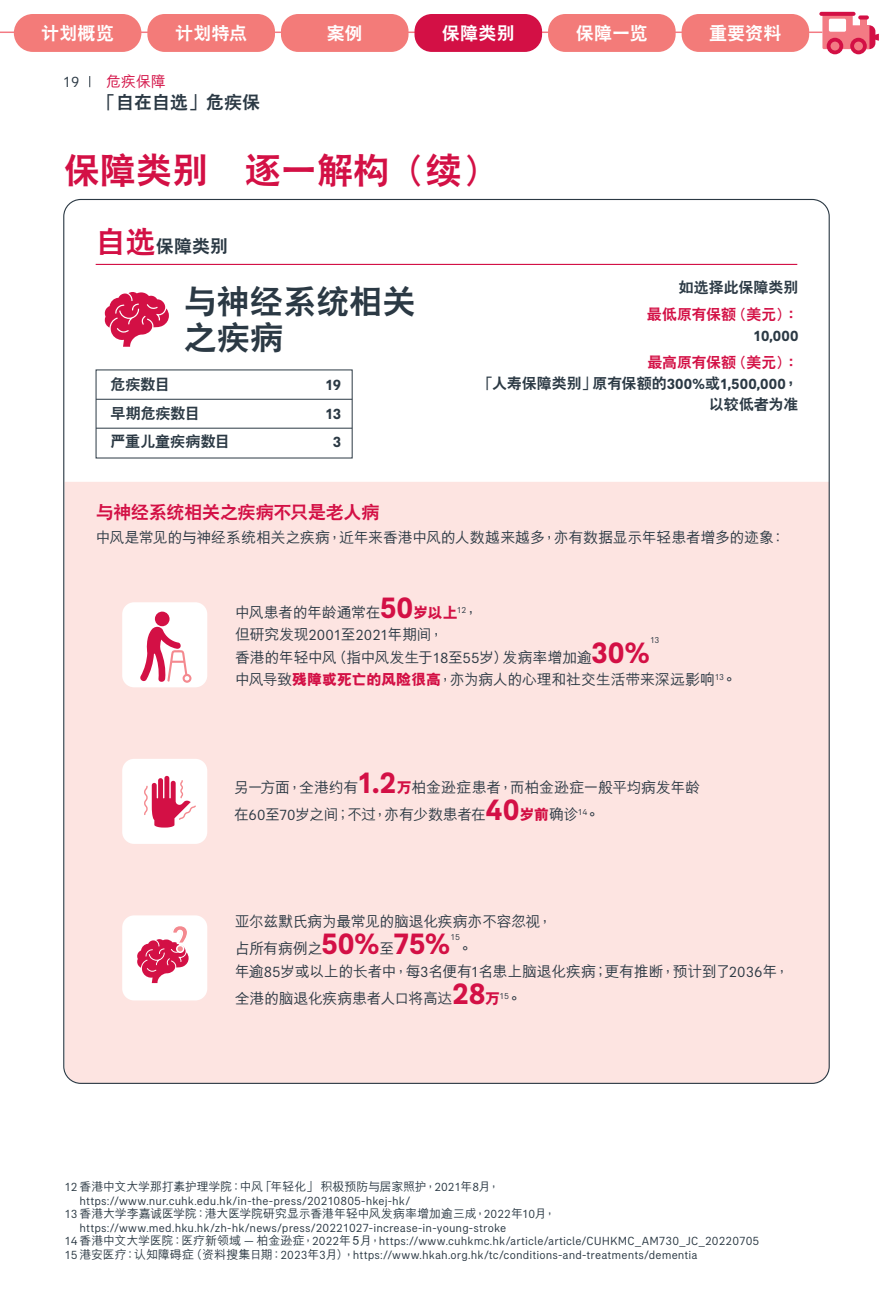
<style>
.page{position:relative;width:893px;height:1297px;background:#fff}
.page>*{position:absolute;margin:0;border:0;box-sizing:border-box;transform-origin:0 0}
.t1{font:700 38.1px "AIA Everest";color:#f4898f}
.t2{font:800 36px "C Hei 2 HKS";letter-spacing:.005em;color:#d31045}
.t3{font:800 33px/36px "C Hei 2 HKS";letter-spacing:.005em;color:#2b3944}
.t4{font:800 18px "C Hei 2 HKS";letter-spacing:.015em;color:#fff}
.t5{font:800 18px "C Hei 2 HKS";letter-spacing:-.015em;color:#d31045}
.t6{font:800 18px "C Hei 2 HKS";color:#2b3944}
.t7{font:500 15px/22.5px "M Hei HKS";letter-spacing:-.025em;color:#2b3944}
.t8{font:800 15px/21px "C Hei 2 HKS";color:#2b3944;text-align:right}
.t9{font:800 15px "C Hei 2 HKS";letter-spacing:.005em;color:#d31045}
.t10{font:700 15px "AIA Everest";letter-spacing:-.04em;color:#2b3944}
.t11{font:500 15px "M Hei HKS";color:#d31045}
.t12{font:15px "AIA Everest";color:#2b3944}
.t13{font:12px/13.5px "AIA Everest";letter-spacing:.01em;color:#2b3944}
.t14{font:500 12px "M Hei HKS";letter-spacing:-.02em;color:#2b3944}
.t15{font:8.7px "AIA Everest";color:#2b3944}
.s1{font-size:30px;color:#d31045}
.s2{color:#d31045}
.s3{font-family:"AIA Everest";font-weight:700}
.s4{font-family:"AIA Everest";font-weight:700;font-size:30px;color:#d31045}
.s5{font-weight:800;color:#d31045}
.s6{font-family:"AIA Everest";font-weight:400}
.s7{font-family:"M Hei HKS";font-weight:500}
</style>
<div class="page">
<div style="left:65px;top:482px;width:763px;height:600px;background:#fde4e1"></div>
<div style="left:122px;top:602px;width:85px;height:85px;background:#fff;border-radius:12px"></div>
<div style="left:155px;top:611px;width:15px;height:15px;background:#d31045;border-radius:50%"></div>
<svg style="left:140px;top:626px;width:51px;height:57px"></svg>
<div style="left:122px;top:759px;width:85px;height:85px;background:#fff;border-radius:12px"></div>
<svg style="left:144px;top:776px;width:52px;height:51px"></svg>
<hr style="left:96px;top:399px;width:256px;height:1px;background:#2b3944">
<hr style="left:96px;top:428px;width:256px;height:1px;background:#2b3944">
<svg style="left:105px;top:292px;width:64px;height:55px"></svg>
<div style="left:122px;top:915px;width:85px;height:85px;background:#fff;border-radius:12px"></div>
<svg style="left:137px;top:939px;width:52px;height:44px"></svg>
<hr style="left:96px;top:264px;width:701px;height:1px;background:#d31045">
<hr style="left:0;top:32px;width:822px;height:1px;background:#f37b84">
<div style="left:14px;top:14px;width:127px;height:38px;background:#f37b79;border-radius:19px"></div>
<div style="left:147px;top:14px;width:128px;height:38px;background:#f37b79;border-radius:17px"></div>
<div style="left:414px;top:14px;width:128px;height:38px;background:#d31045;border-radius:17px"></div>
<div style="left:281px;top:14px;width:127px;height:38px;background:#f37b79;border-radius:17px"></div>
<div style="left:548px;top:14px;width:128px;height:38px;background:#f37b79;border-radius:17px"></div>
<div style="left:682px;top:14px;width:127px;height:38px;background:#f37b79;border-radius:17px"></div>
<svg style="left:822px;top:14px;width:57px;height:35px"></svg>
<div style="left:860px;top:19px;width:7px;height:7px;background:#f37b84"></div>
<div style="left:858px;top:15px;width:11px;height:5px;background:#d31045;border-radius:2px"></div>
<div style="left:829px;top:19px;width:17px;height:13px;background:#fff;border-radius:2px"></div>
<svg style="left:819px;top:12px;width:36px;height:4px"></svg>
<svg style="left:850px;top:38px;width:17px;height:16px"></svg>
<div style="left:854px;top:42px;width:9px;height:8px;background:#f37b84;border-radius:50%"></div>
<svg style="left:827px;top:38px;width:16px;height:16px"></svg>
<div style="left:830px;top:42px;width:9px;height:8px;background:#f37b84;border-radius:50%"></div>
<h3 class="t4" style="left:41px;top:21px;width:74px">計劃概覽</h3>
<h3 class="t4" style="left:175px;top:21px;width:74px">計劃特點</h3>
<h3 class="t4" style="left:327px;top:21px;width:37px">案例</h3>
<h3 class="t4" style="left:442px;top:21px;width:74px">保障類別</h3>
<h3 class="t4" style="left:576px;top:21px;width:73px">保障一覽</h3>
<h3 class="t4" style="left:709px;top:21px;width:74px">重要資料</h3>
<p class="t12" style="left:63px;top:73px;width:18px">19</p>
<p class="t11" style="left:106px;top:70px;width:61px">危疾保障</p>
<h3 class="t6" style="left:98px;top:90px;width:163px">「自在自選」危疾保</h3>
<h2 class="t2" style="left:64px;top:147px;width:435px">保障類別 逐一解構（續）</h2>
<h3 class="t6" style="left:96px;top:234px;width:134px"><span class="s1">自選</span>保障類別</h3>
<h3 class="t3" style="left:184px;top:284px;width:233px">與神經系統相關之疾病</h3>
<p class="t8" style="left:679px;top:277px;width:121px">如選擇此保障類別</p>
<p class="t9" style="left:647px;top:304px;width:153px">最低原有保額（美元）：</p>
<p class="t10" style="left:753px;top:327px;width:47px">10,000</p>
<p class="t8" style="left:479px;top:352px;width:321px"><span class="s2">最高原有保額（美元）：<br></span>「人壽保障類別」原有保額的<span class="s3">300%</span>或<span class="s3">1,500,000</span>，以較低者為準</p>
<p class="t8" style="left:111px;top:374px;width:61px">危疾數目</p>
<p class="t10" style="left:325px;top:376px;width:18px">19</p>
<p class="t8" style="left:111px;top:403px;width:91px">早期危疾數目</p>
<p class="t10" style="left:325px;top:405px;width:18px">13</p>
<p class="t8" style="left:111px;top:431px;width:121px">嚴重兒童疾病數目</p>
<p class="t10" style="left:333px;top:433px;width:10px">3</p>
<h3 class="t5" style="left:96px;top:500px;width:285px">與神經系統相關之疾病不只是老人病</h3>
<p class="t7" style="left:96px;top:525px;width:691px">中風是常見的與神經系統相關之疾病，近年來香港中風的人數越來越多，亦有數據顯示年輕患者增多的跡象：</p>
<p class="t7" style="left:235px;top:600px;width:416px">中風患者的年齡通常在<span class="s4">50</span><span class="s5">歲以上</span><sup>12</sup>，<br>但研究發現<span class="s6">2001</span>至<span class="s6">2021</span>年期間，<br>香港的年輕中風（指中風發生於<span class="s6">18</span>至<span class="s6">55</span>歲）發病率增加逾<span class="s4">30%</span></p>
<p class="t15" style="left:650px;top:635px;width:11px">13</p>
<p class="t7" style="left:235px;top:667px;width:503px">中風導致<span class="s5">殘障或死亡的風險很高</span>，亦為病人的心理和社交生活帶來深遠影響<sup>13</sup>。</p>
<h1 class="t1" style="left:172px;top:916px;width:18px">?</h1>
<p class="t7" style="left:234px;top:773px;width:467px;line-height:27px">另一方面，全港約有<span class="s4">1.2</span><span class="s5">萬</span>柏金遜症患者，而柏金遜症一般平均病發年齡在<span class="s6">60</span>至<span class="s6">70</span>歲之間；不過，亦有少數患者在<span class="s4">40</span><span class="s5">歲前</span>確診<sup>14</sup>。</p>
<p class="t7" style="left:235px;top:907px;width:319px;line-height:27px">亞爾茲默氏病為最常見的腦退化疾病亦不容忽視，佔所有病例之<span class="s4">50%</span>至<span class="s4">75%</span></p>
<p class="t15" style="left:450px;top:932px;width:11px">15</p>
<p class="t7" style="left:235px;top:936px;width:556px;text-indent:223px">。<br>年逾<span class="s6">85</span>歲或以上的長者中，每<span class="s6">3</span>名便有<span class="s6">1</span>名患上腦退化疾病；更有推斷，預計到了<span class="s6">2036</span>年，</p>
<p class="t7" style="left:235px;top:986px;width:288px">全港的腦退化疾病患者人口將高達<span class="s4">28</span><span class="s5">萬</span><sup>15</sup>。</p>
<p class="t14" style="left:65px;top:1178px;width:437px"><span class="s6">12</span> 香港中文大學那打素護理學院：中風「年輕化」積極預防與居家照護，<span class="s6">2021</span>年<span class="s6">8</span>月，</p>
<p class="t13" style="left:80px;top:1194px;width:332px">https://www.nur.cuhk.edu.hk/in-the-press/20210805-hkej-hk/</p>
<p class="t14" style="left:65px;top:1205px;width:492px"><span class="s6">13</span> 香港大學李嘉誠醫學院：港大醫學院研究顯示香港年輕中風發病率增加逾三成，<span class="s6">2022</span>年<span class="s6">10</span>月，</p>
<p class="t13" style="left:65px;top:1221px;width:696px;text-indent:15px">https://www.med.hku.hk/zh-hk/news/press/20221027-increase-in-young-stroke<br>14 <span class="s7">香港中文大學醫院：醫療新領域</span> — <span class="s7">柏金遜症，</span>2022<span class="s7">年５月，</span>https://www.cuhkmc.hk/article/article/CUHKMC_AM730_JC_20220705<br>15 <span class="s7">港安醫療：認知障礙症（資料搜集日期：</span>2023<span class="s7">年</span>3<span class="s7">月），</span>https://www.hkah.org.hk/tc/conditions-and-treatments/dementia</p>
</div>
